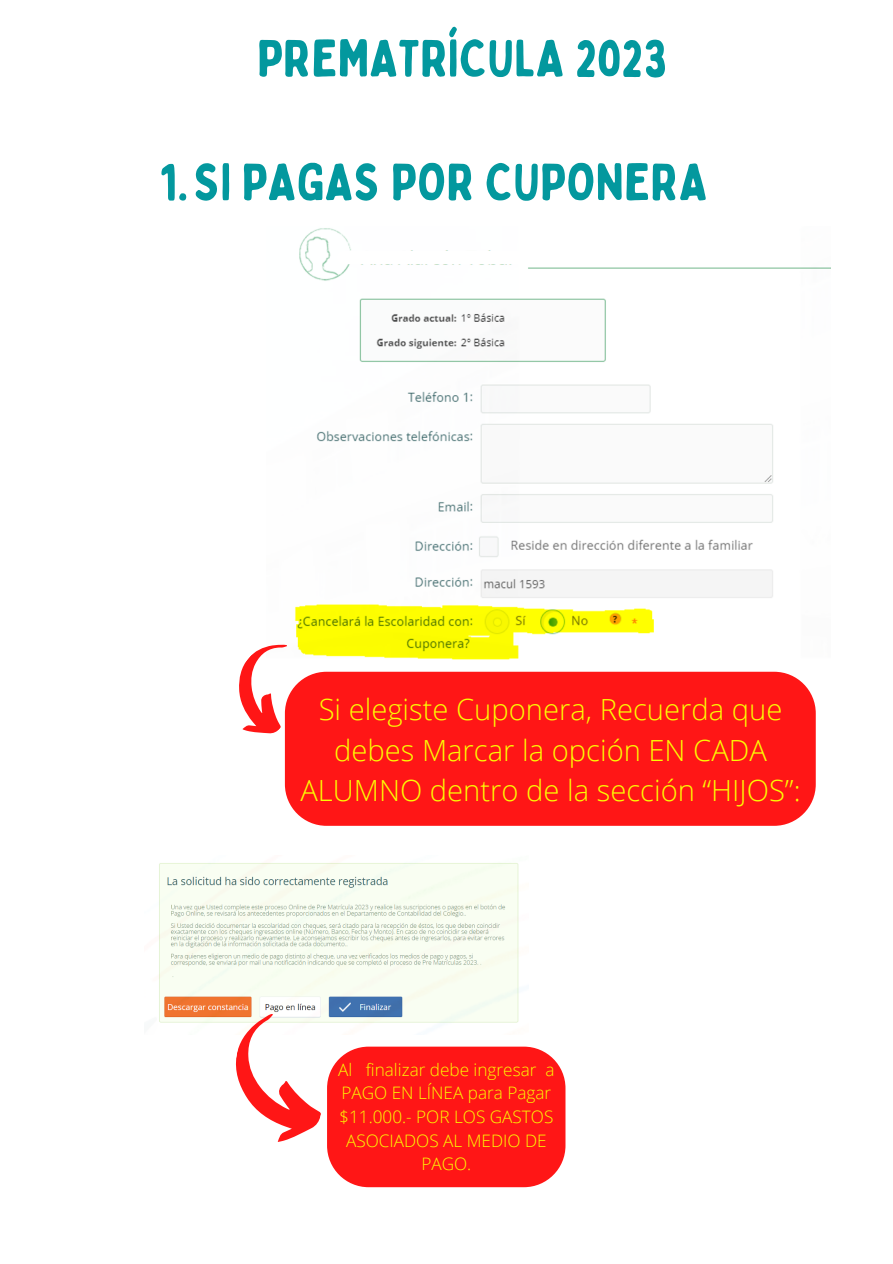
<style>
.page{position:relative;width:893px;height:1264px;background:#fff}
.page>*{position:absolute;margin:0;border:0;box-sizing:border-box;transform-origin:0 0}
.t1{font:52.2px "Bobby Jones Soft";color:#03989e}
.t2{font:300 29.1px/40.5px "Open Sans";color:#fbfc03;text-align:center}
.t3{font:300 17.1px/23.5px "Open Sans";color:#fbfc03;text-align:center}
</style>
<div class="page">
<img style="left:295px;top:228px;width:535px;height:431px">
<svg style="left:239px;top:631px;width:85px;height:116px"></svg>
<svg style="left:336px;top:251px;width:220px;height:13px"></svg>
<img style="left:159px;top:863px;width:360px;height:160px">
<div style="left:327px;top:1046px;width:238px;height:141px;background:#ff1616;border-radius:42px"></div>
<svg style="left:223px;top:1009px;width:113px;height:139px"></svg>
<div style="left:285px;top:671px;width:530px;height:154px;background:#ff1616;border-radius:42px"></div>
<h1 class="t1" style="left:257px;top:26px;width:412px">PREMATRÍCULA 2023</h1>
<h1 class="t1" style="left:159px;top:149px;width:550px">1.SI PAGAS POR CUPONERA</h1>
<h2 class="t2" style="left:300px;top:688px;width:501px">Si elegiste Cuponera, Recuerda que debes Marcar la opción EN CADA<br>ALUMNO dentro de la sección “HIJOS”:</h2>
<p class="t3" style="left:338px;top:1057px;width:218px">Al finalizar debe ingresar a<br>PAGO EN LÍNEA para Pagar $11.000.- POR LOS GASTOS<br>ASOCIADOS AL MEDIO DE<br>PAGO.</p>
</div>
